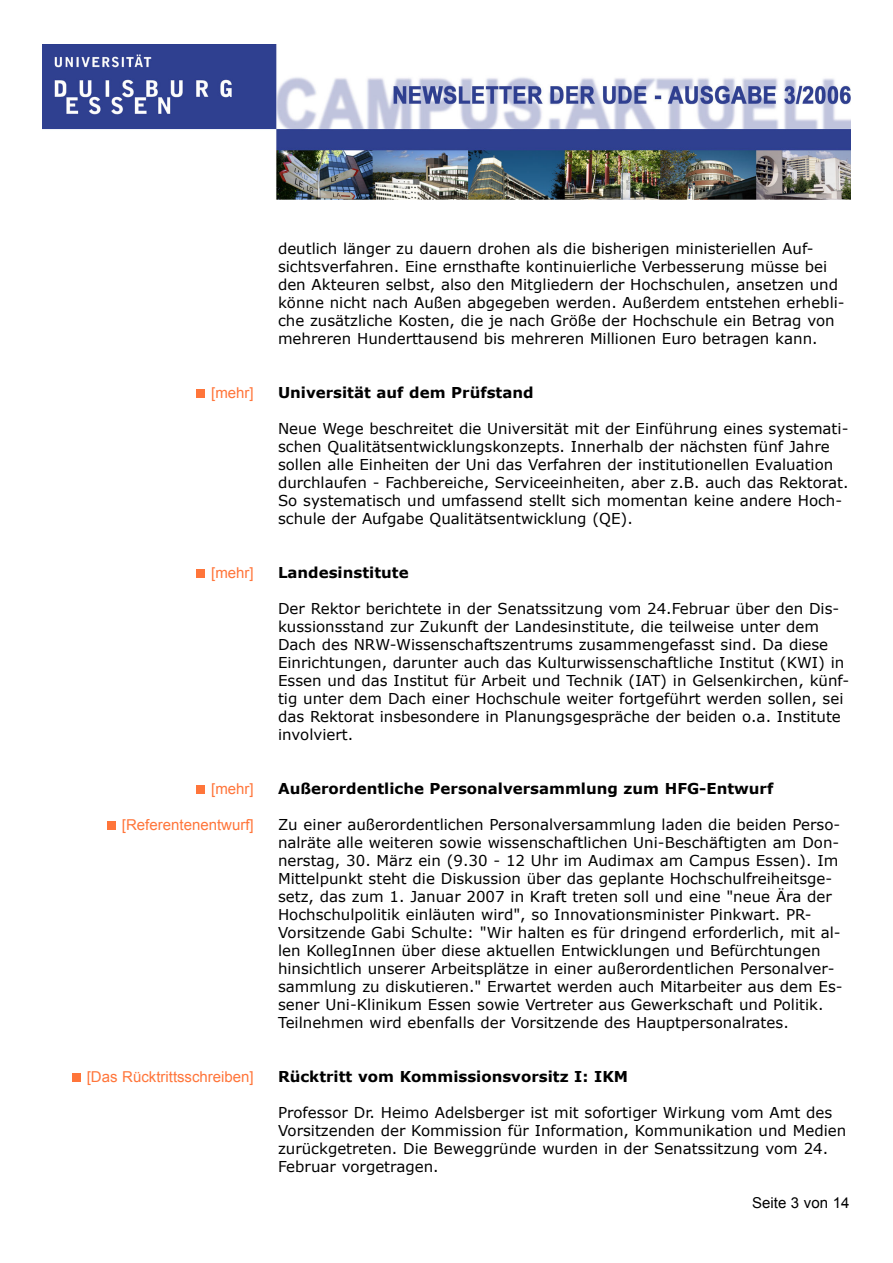
<style>
.page{position:relative;width:893px;height:1263px;background:#fff}
.page>*{position:absolute;margin:0;border:0;box-sizing:border-box;transform-origin:0 0}
.t1{font:15px/18px "Verdana";color:#000}
.t2{font:700 15px "Verdana";color:#000}
.t3{font:15px "Arial";color:#ff753a}
.t4{font:15px "Arial";color:#000}
</style>
<div class="page">
<div style="left:72px;top:1073px;width:9px;height:9px;background:#ff753a"></div>
<div style="left:107px;top:821px;width:9px;height:9px;background:#ff753a"></div>
<div style="left:197px;top:785px;width:8px;height:9px;background:#ff753a"></div>
<div style="left:197px;top:569px;width:8px;height:9px;background:#ff753a"></div>
<div style="left:197px;top:389px;width:8px;height:9px;background:#ff753a"></div>
<img style="left:43px;top:44px;width:807px;height:156px">
<p class="t3" style="left:211px;top:384px;width:44px">[mehr]</p>
<p class="t3" style="left:211px;top:564px;width:44px">[mehr]</p>
<p class="t3" style="left:211px;top:780px;width:44px">[mehr]</p>
<p class="t3" style="left:122px;top:816px;width:133px">[Referentenentwurf]</p>
<p class="t3" style="left:87px;top:1068px;width:168px">[Das Rücktrittsschreiben]</p>
<p class="t1" style="left:278px;top:239px;width:568px">deutlich länger zu dauern drohen als die bisherigen ministeriellen Auf&shy;sichtsverfahren. Eine ernsthafte kontinuierliche Verbesserung müsse bei den Akteuren selbst, also den Mitgliedern der Hochschulen, ansetzen und könne nicht nach Außen abgegeben werden. Außerdem entstehen erhebli&shy;che zusätzliche Kosten, die je nach Größe der Hochschule ein Betrag von mehreren Hunderttausend bis mehreren Millionen Euro betragen kann.</p>
<p class="t2" style="left:278px;top:382px;width:257px">Universität auf dem Prüfstand</p>
<p class="t1" style="left:278px;top:419px;width:572px">Neue Wege beschreitet die Universität mit der Einführung eines systemati&shy;schen Qualitätsentwicklungskonzepts. Innerhalb der nächsten fünf Jahre sollen alle Einheiten der Uni das Verfahren der institutionellen Evaluation durchlaufen - Fachbereiche, Serviceeinheiten, aber z.B. auch das Rektorat.<br>So systematisch und umfassend stellt sich momentan keine andere Hoch&shy;schule der Aufgabe Qualitätsentwicklung (QE).</p>
<p class="t2" style="left:278px;top:562px;width:132px">Landesinstitute</p>
<p class="t1" style="left:278px;top:599px;width:573px">Der Rektor berichtete in der Senatssitzung vom 24.Februar über den Dis&shy;kussionsstand zur Zukunft der Landesinstitute, die teilweise unter dem Dach des NRW-Wissenschaftszentrums zusammengefasst sind. Da diese Einrichtungen, darunter auch das Kulturwissenschaftliche Institut (KWI) in Essen und das Institut für Arbeit und Technik (IAT) in Gelsenkirchen, künf&shy;tig unter dem Dach einer Hochschule weiter fortgeführt werden sollen, sei das Rektorat insbesondere in Planungsgespräche der beiden o.a. Institute involviert.</p>
<p class="t2" style="left:278px;top:778px;width:497px">Außerordentliche Personalversammlung zum HFG-Entwurf</p>
<p class="t1" style="left:278px;top:815px;width:566px">Zu einer außerordentlichen Personalversammlung laden die beiden Perso&shy;nalräte alle weiteren sowie wissenschaftlichen Uni-Beschäftigten am Don&shy;nerstag, 30. März ein (9.30 - 12 Uhr im Audimax am Campus Essen). Im Mittelpunkt steht die Diskussion über das geplante Hochschulfreiheitsge&shy;setz, das zum 1. Januar 2007 in Kraft treten soll und eine "neue Ära der Hochschulpolitik einläuten wird", so Innovationsminister Pinkwart. PR-Vorsitzende Gabi Schulte: "Wir halten es für dringend erforderlich, mit al&shy;len KollegInnen über diese aktuellen Entwicklungen und Befürchtungen hinsichtlich unserer Arbeitsplätze in einer außerordentlichen Personalver&shy;sammlung zu diskutieren." Erwartet werden auch Mitarbeiter aus dem Es&shy;sener Uni-Klinikum Essen sowie Vertreter aus Gewerkschaft und Politik.<br>Teilnehmen wird ebenfalls der Vorsitzende des Hauptpersonalrates.</p>
<p class="t2" style="left:278px;top:1066px;width:351px">Rücktritt vom Kommissionsvorsitz I: IKM</p>
<p class="t1" style="left:278px;top:1103px;width:569px">Professor Dr. Heimo Adelsberger ist mit sofortiger Wirkung vom Amt des Vorsitzenden der Kommission für Information, Kommunikation und Medien zurückgetreten. Die Beweggründe wurden in der Senatssitzung vom 24.<br>Februar vorgetragen.</p>
<p class="t4" style="left:752px;top:1194px;width:99px">Seite 3 von 14</p>
</div>
